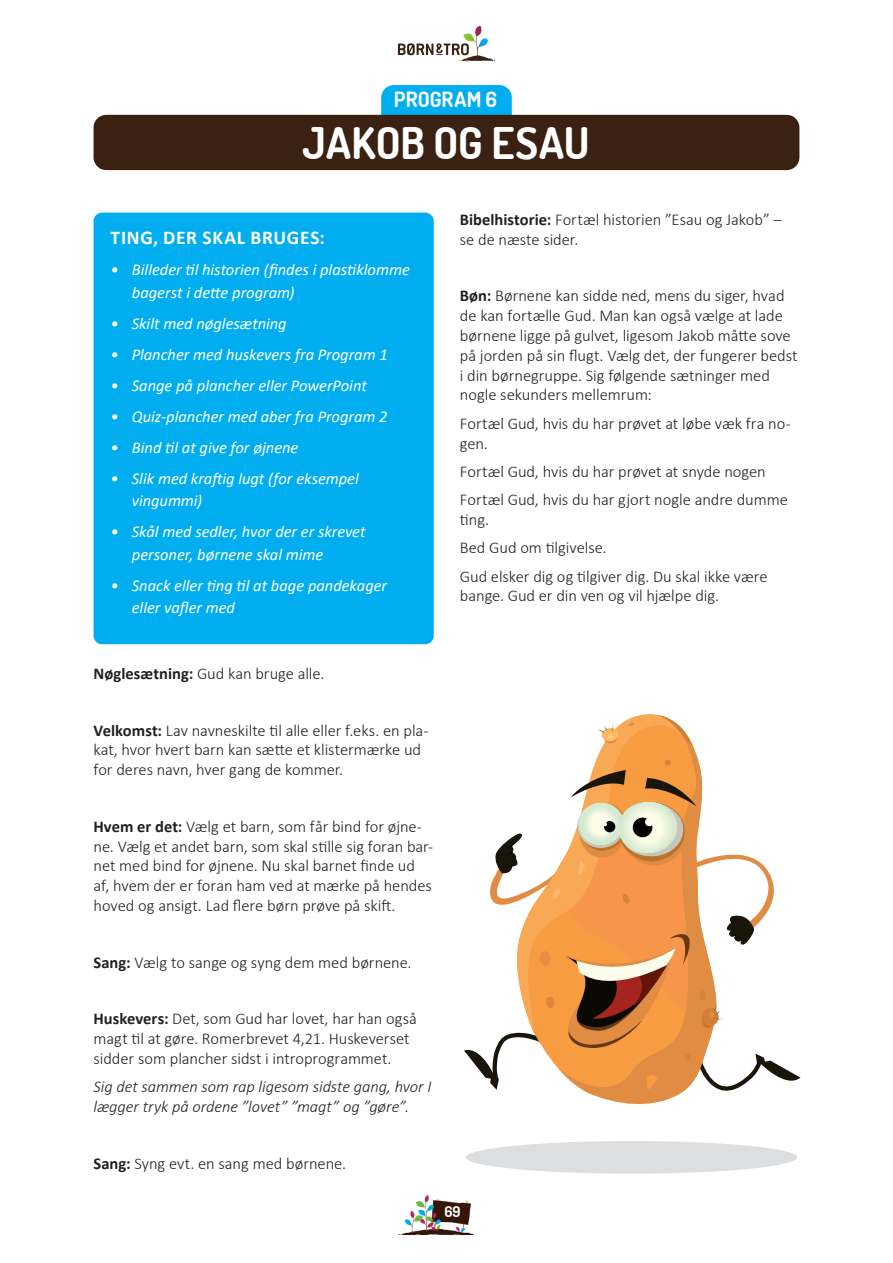
<style>
.page{position:relative;width:893px;height:1263px;background:#fff}
.page>*{position:absolute;margin:0;border:0;box-sizing:border-box;transform-origin:0 0}
.t1{font:700 43.5px "Dosis";letter-spacing:.005em;color:#fff}
.t2{font:700 21px "Dosis";letter-spacing:.01em;color:#fff}
.t3{font:700 19.5px "Calibri";letter-spacing:.04em;color:#fff}
.t4{font:300 16.5px/19.8px "Calibri";letter-spacing:-.005em;color:#231f20}
.t5{font:italic 16.5px/22.5px "Calibri";letter-spacing:-.005em;color:#fff}
.t6{font:italic 300 16.5px/19.8px "Calibri";letter-spacing:-.005em;color:#231f20}
.t7{font:700 14.7px "Dosis";color:#fff}
.s1{font-weight:700}
</style>
<div class="page">
<svg style="left:398px;top:26px;width:97px;height:36px"></svg>
<div style="left:381px;top:85px;width:131px;height:77px;background:#00aeef;border-radius:13px"></div>
<div style="left:94px;top:115px;width:705px;height:55px;background:#3a2111;border-radius:13px"></div>
<div style="left:94px;top:213px;width:340px;height:431px;background:#00aeef;border-radius:9px"></div>
<svg style="left:596px;top:715px;width:102px;height:389px"></svg>
<div style="left:466px;top:1141px;width:331px;height:33px;background:#dddee0;border-radius:50%"></div>
<svg style="left:598px;top:724px;width:21px;height:21px"></svg>
<svg style="left:628px;top:722px;width:7px;height:4px"></svg>
<svg style="left:659px;top:715px;width:34px;height:31px"></svg>
<svg style="left:464px;top:760px;width:336px;height:336px"></svg>
<img style="left:399px;top:1195px;width:74px;height:40px">
<p class="t2" style="left:394px;top:86px;width:105px">PROGRAM 6</p>
<h1 class="t1" style="left:302px;top:115px;width:289px">JAKOB OG ESAU</h1>
<p class="t3" style="left:111px;top:224px;width:216px">TING, DER SKAL BRUGES:</p>
<p class="t5" style="left:132px;top:258px;width:280px;text-indent:-21px">• Billeder til historien (findes i plastiklomme bagerst i dette program)</p>
<p class="t5" style="left:111px;top:311px;width:178px">• Skilt med nøglesætning</p>
<p class="t5" style="left:111px;top:342px;width:279px">• Plancher med huskevers fra Program 1</p>
<p class="t5" style="left:111px;top:373px;width:258px">• Sange på plancher eller PowerPoint</p>
<p class="t5" style="left:111px;top:404px;width:279px">• Quiz-plancher med aber fra Program 2</p>
<p class="t5" style="left:111px;top:435px;width:189px">• Bind til at give for øjnene</p>
<p class="t5" style="left:132px;top:466px;width:228px;text-indent:-21px">• Slik med kraftig lugt (for eksempel vingummi)</p>
<p class="t5" style="left:132px;top:520px;width:235px;text-indent:-21px">• Skål med sedler, hvor der er skrevet personer, børnene skal mime</p>
<p class="t5" style="left:132px;top:573px;width:257px;text-indent:-21px">• Snack eller ting til at bage pandekager eller vafler med</p>
<p class="t4" style="left:460px;top:209px;width:323px"><span class="s1">Bibelhistorie:</span> Fortæl historien ”Esau og Jakob” – se de næste sider.</p>
<p class="t4" style="left:460px;top:286px;width:339px"><span class="s1">Bøn:</span> Børnene kan sidde ned, mens du siger, hvad de kan fortælle Gud. Man kan også vælge at lade børnene ligge på gulvet, ligesom Jakob måtte sove på jorden på sin flugt. Vælg det, der fungerer bedst i din børnegruppe. Sig følgende sætninger med nogle sekunders mellemrum:</p>
<p class="t4" style="left:460px;top:413px;width:332px">Fortæl Gud, hvis du har prøvet at løbe væk fra no&shy;gen.</p>
<p class="t4" style="left:460px;top:457px;width:329px;line-height:28.3px">Fortæl Gud, hvis du har prøvet at snyde nogen<br>Fortæl Gud, hvis du har gjort nogle andre dumme</p>
<p class="t4" style="left:460px;top:505px;width:309px;line-height:28.3px">ting.<br>Bed Gud om tilgivelse.<br>Gud elsker dig og tilgiver dig. Du skal ikke være</p>
<p class="t4" style="left:460px;top:586px;width:261px">bange. Gud er din ven og vil hjælpe dig.</p>
<p class="t4" style="left:94px;top:663px;width:232px"><span class="s1">Nøglesætning:</span> Gud kan bruge alle.</p>
<p class="t4" style="left:94px;top:720px;width:336px"><span class="s1">Velkomst:</span> Lav navneskilte til alle eller f.eks. en pla&shy;kat, hvor hvert barn kan sætte et klistermærke ud for deres navn, hver gang de kommer.</p>
<p class="t4" style="left:94px;top:816px;width:341px"><span class="s1">Hvem er det:</span> Vælg et barn, som får bind for øjne&shy;ne. Vælg et andet barn, som skal stille sig foran bar&shy;net med bind for øjnene. Nu skal barnet finde ud af, hvem der er foran ham ved at mærke på hendes hoved og ansigt. Lad flere børn prøve på skift.</p>
<p class="t4" style="left:94px;top:952px;width:320px"><span class="s1">Sang:</span> Vælg to sange og syng dem med børnene.</p>
<p class="t4" style="left:94px;top:1009px;width:325px"><span class="s1">Huskevers:</span> Det, som Gud har lovet, har han også magt til at gøre. Romerbrevet 4,21. Huskeverset sidder som plancher sidst i introprogrammet.</p>
<p class="t6" style="left:94px;top:1076px;width:339px">Sig det sammen som rap ligesom sidste gang, hvor I lægger tryk på ordene ”lovet” ”magt” og ”gøre”.</p>
<p class="t4" style="left:94px;top:1153px;width:254px"><span class="s1">Sang:</span> Syng evt. en sang med børnene.</p>
<p class="t7" style="left:444px;top:1202px;width:18px">69</p>
</div>
